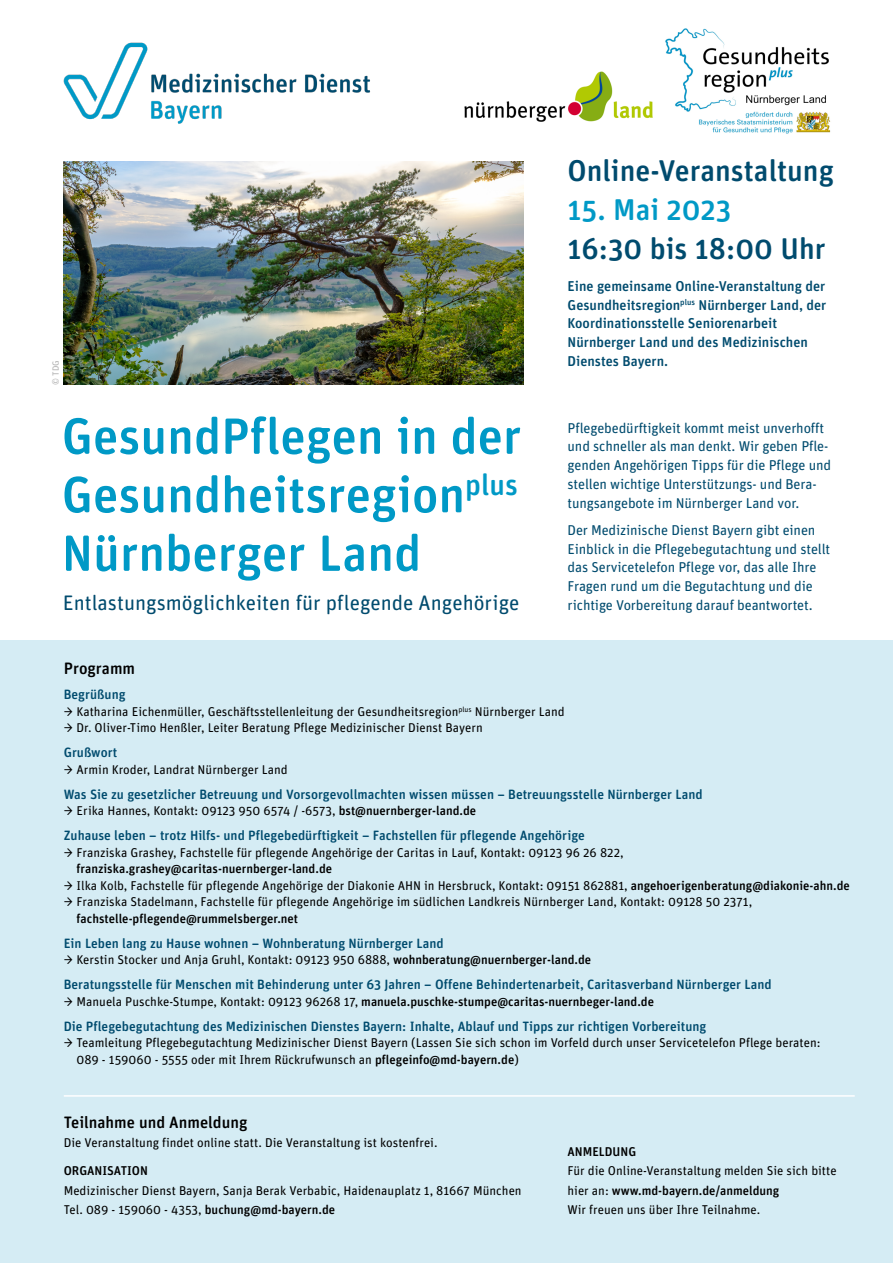
<style>
.page{position:relative;width:893px;height:1263px;background:#fff}
.page>*{position:absolute;margin:0;border:0;box-sizing:border-box;transform-origin:0 0}
.H1_Head_klein{font:500 51px/58.5px "Unit Rounded OT";color:#0099c6;text-align:justify}
.p_Head_1{font:500 30px/39px "Unit Rounded OT";color:#004b6e}
.p_vorpann{font:21px "Unit Rounded OT";color:#004b6e}
.H2_Head_3_Programm_T{font:500 16.5px "Unit Rounded OT";color:#000}
.p_Fließtext{font:14.25px/18.8px "Unit Rounded OT";letter-spacing:-.01em;color:#004b6e}
.p_Fließtext-2{font:500 14.25px/18.8px "Unit Rounded OT";color:#004b6e}
.H3_Programmpunkt{font:500 13.5px "Unit Rounded OT";color:#004b6e}
.p_Fließ_Anmeldung{font:12.75px/16.5px "Unit Rounded OT";color:#000}
.H3_Head_Zwiti{font:500 12.75px "Unit Rounded OT";color:#000}
.t1{font:9px "Unit Rounded OT";color:#b2b2b2}
.s1{color:#0099c6}
.s2{font-weight:500}
.s3{font-weight:400}
</style>
<div class="page">
<div style="left:0;top:640px;width:893px;height:623px;background:#d5ecf4"></div>
<hr style="left:64px;top:1095px;width:791px;height:2px;background:#fff">
<img style="left:64px;top:162px;width:459px;height:223px">
<img style="left:665px;top:28px;width:166px;height:106px">
<img style="left:464px;top:72px;width:189px;height:50px">
<img style="left:64px;top:42px;width:307px;height:82px">
<p class="t1" style="left:50px;top:385px;width:26px;rotate:-90deg">© TDG</p>
<h1 class="H1_Head_klein" style="left:62px;top:406px;width:461px">GesundPflegen in der Gesundheitsregion<sup>plus </sup>Nürnberger Land</h1>
<p class="p_vorpann" style="left:63px;top:589px;width:458px">Entlastungsmöglichkeiten für pflegende Angehörige</p>
<p class="p_Head_1" style="left:568px;top:151px;width:268px">Online-Veranstaltung</p>
<p class="p_Head_1" style="left:568px;top:190px;width:260px"><span class="s1">15. Mai 2023<br></span>16:30 bis 18:00 Uhr</p>
<p class="p_Fließtext-2" style="left:568px;top:276px;width:260px">Eine gemeinsame Online-Veranstaltung der Gesundheitsregion<sup>plus</sup> Nürnberger Land, der Koordinationsstelle Seniorenarbeit Nürnberger Land und des Medizinischen Dienstes Bayern.</p>
<p class="p_Fließtext" style="left:568px;top:418px;width:265px">Pflegebedürftigkeit kommt meist unverhofft und schneller als man denkt. Wir geben Pfle&shy;genden Angehörigen Tipps für die Pflege und stellen wichtige Unterstützungs- und Bera&shy;tungsangebote im Nürnberger Land vor.</p>
<p class="p_Fließtext" style="left:568px;top:520px;width:264px">Der Medizinische Dienst Bayern gibt einen Einblick in die Pflegebegutachtung und stellt das Servicetelefon Pflege vor, das alle Ihre Fragen rund um die Begutachtung und die richtige Vorbereitung darauf beantwortet.</p>
<h2 class="H2_Head_3_Programm_T" style="left:64px;top:658px;width:73px">Programm</h2>
<h3 class="H3_Programmpunkt" style="left:64px;top:686px;width:63px">Begrüßung</h3>
<p class="p_Fließ_Anmeldung" style="left:64px;top:703px;width:503px">→ Katharina Eichenmüller, Geschäftsstellenleitung der Gesundheitsregion<sup>plus</sup> Nürnberger Land</p>
<p class="p_Fließ_Anmeldung" style="left:64px;top:719px;width:420px">→ Dr. Oliver-Timo Henßler, Leiter Beratung Pflege Medizinischer Dienst Bayern</p>
<h3 class="H3_Programmpunkt" style="left:64px;top:744px;width:55px">Grußwort</h3>
<p class="p_Fließ_Anmeldung" style="left:64px;top:761px;width:225px">→ Armin Kroder, Landrat Nürnberger Land</p>
<h3 class="H3_Programmpunkt" style="left:64px;top:786px;width:640px">Was Sie zu gesetzlicher Betreuung und Vorsorgevollmachten wissen müssen – Betreuungsstelle Nürnberger Land</h3>
<p class="p_Fließ_Anmeldung" style="left:64px;top:802px;width:414px">→ Erika Hannes, Kontakt: 09123 950 6574 / -6573, <span class="s2">bst@nuernberger-land.de</span></p>
<h3 class="H3_Programmpunkt" style="left:64px;top:827px;width:523px">Zuhause leben – trotz Hilfs- und Pflegebedürftigkeit – Fachstellen für pflegende Angehörige</h3>
<p class="p_Fließ_Anmeldung" style="left:77px;top:844px;width:549px;text-indent:-13px">→ Franziska Grashey, Fachstelle für pflegende Angehörige der Caritas in Lauf, Kontakt: 09123 96 26 822, <span class="s2">franziska.grashey@caritas-nuernberger-land.de</span></p>
<p class="p_Fließ_Anmeldung" style="left:64px;top:877px;width:787px">→ Ilka Kolb, Fachstelle für pflegende Angehörige der Diakonie AHN in Hersbruck, Kontakt: 09151 862881, <span class="s2">angehoerigenberatung@diakonie-ahn.de</span></p>
<p class="p_Fließ_Anmeldung" style="left:77px;top:893px;width:677px;text-indent:-13px">→ Franziska Stadelmann, Fachstelle für pflegende Angehörige im südlichen Landkreis Nürnberger Land, Kontakt: 09128 50 2371, <span class="s2">fachstelle-pflegende@rummelsberger.net</span></p>
<h3 class="H3_Programmpunkt" style="left:64px;top:935px;width:381px">Ein Leben lang zu Hause wohnen – Wohnberatung Nürnberger Land</h3>
<p class="p_Fließ_Anmeldung" style="left:64px;top:951px;width:529px">→ Kerstin Stocker und Anja Gruhl, Kontakt: 09123 950 6888, <span class="s2">wohnberatung@nuernberger-land.de</span></p>
<h3 class="H3_Programmpunkt" style="left:64px;top:976px;width:709px">Beratungsstelle für Menschen mit Behinderung unter 63 Jahren – Offene Behindertenarbeit, Caritasverband Nürnberger Land</h3>
<p class="H3_Head_Zwiti" style="left:64px;top:993px;width:592px"><span class="s3">→ Manuela Puschke-Stumpe, Kontakt: 09123 96268 17,</span> manuela.puschke-stumpe@caritas-nuernbeger-land.de</p>
<h3 class="H3_Programmpunkt" style="left:64px;top:1018px;width:644px">Die Pflegebegutachtung des Medizinischen Dienstes Bayern: Inhalte, Ablauf und Tipps zur richtigen Vorbereitung</h3>
<p class="p_Fließ_Anmeldung" style="left:77px;top:1034px;width:746px;text-indent:-13px">→ Teamleitung Pflegebegutachtung Medizinischer Dienst Bayern (Lassen Sie sich schon im Vorfeld durch unser Servicetelefon Pflege beraten:<br>089 - 159060 - 5555 oder mit Ihrem Rückrufwunsch an <span class="s2">pflegeinfo@md-bayern.de</span>)</p>
<h2 class="H2_Head_3_Programm_T" style="left:64px;top:1112px;width:185px">Teilnahme und Anmeldung</h2>
<p class="p_Fließ_Anmeldung" style="left:64px;top:1134px;width:375px">Die Veranstaltung findet online statt. Die Veranstaltung ist kostenfrei.</p>
<h3 class="H3_Head_Zwiti" style="left:64px;top:1163px;width:86px">ORGANISATION</h3>
<p class="p_Fließ_Anmeldung" style="left:64px;top:1180px;width:459px;line-height:19.5px">Medizinischer Dienst Bayern, Sanja Berak Verbabic, Haidenauplatz 1, 81667 München<br>Tel. 089 - 159060 - 4353, <span class="s2">buchung@md-bayern.de</span></p>
<h3 class="H3_Head_Zwiti" style="left:568px;top:1143px;width:70px">ANMELDUNG</h3>
<p class="p_Fließ_Anmeldung" style="left:568px;top:1161px;width:271px;line-height:19.5px">Für die Online-Veranstaltung melden Sie sich bitte hier an: <span class="s2">www.md-bayern.de/anmeldung</span></p>
<p class="p_Fließ_Anmeldung" style="left:568px;top:1201px;width:194px">Wir freuen uns über Ihre Teilnahme.</p>
</div>
